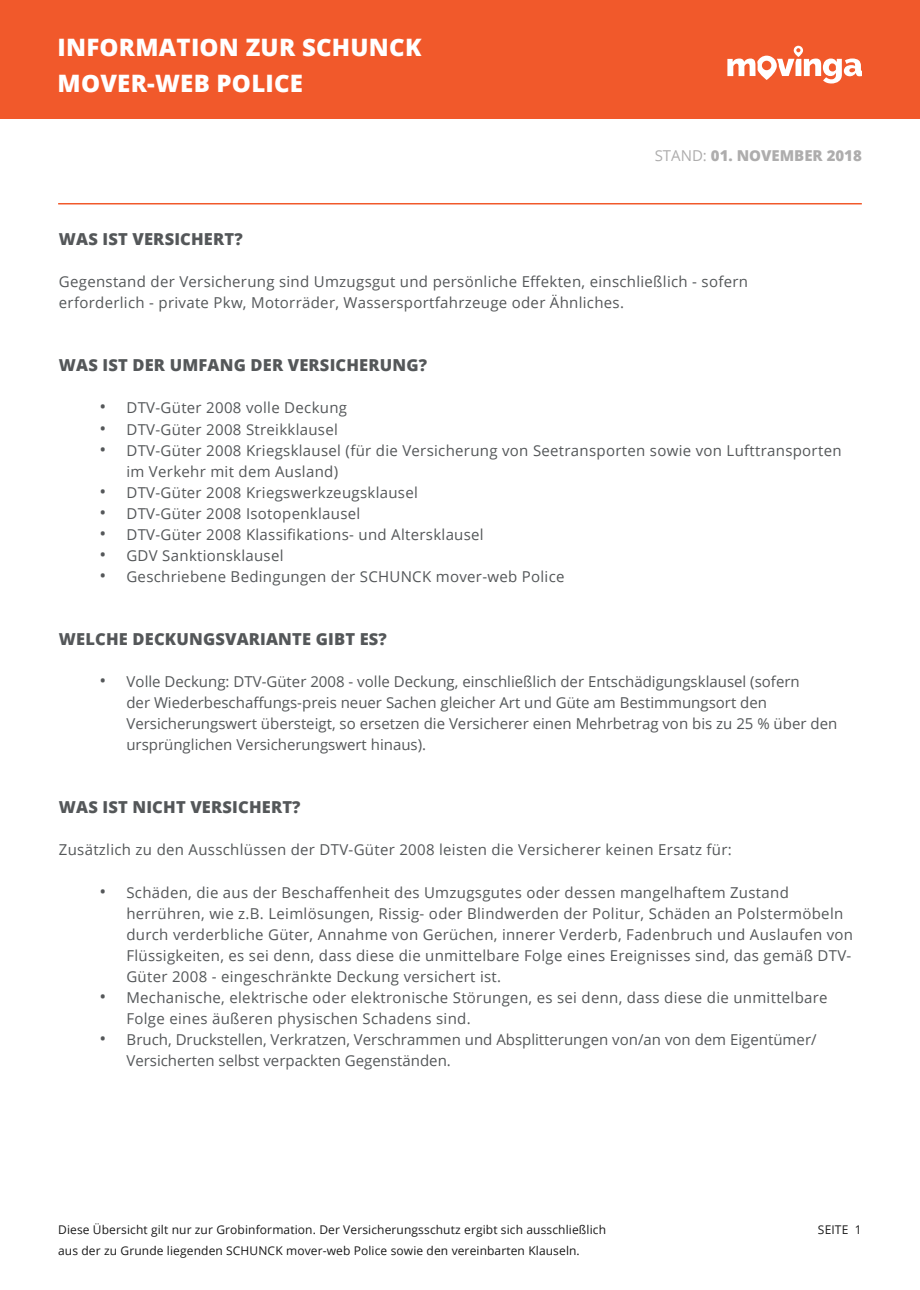
<style>
.page{position:relative;width:920px;height:1290px;background:#fff}
.page>*{position:absolute;margin:0;border:0;box-sizing:border-box;transform-origin:0 0}
.t1{font:800 24px/36px "Open Sans";letter-spacing:.01em;color:#fff}
.t2{font:800 16.5px "Open Sans";letter-spacing:.01em;color:#545759}
.t3{font:15px/21px "Open Sans";letter-spacing:.02em;color:#545759}
.t4{font:15px/21px "Open Sans";color:#545759}
.t5{font:800 15px "Open Sans";color:#aeadad}
.t6{font:12px/21px "Open Sans";letter-spacing:.01em;color:#191919}
.s1{font-weight:400}
.s2{font-size:18px}
</style>
<div class="page">
<hr style="left:58px;top:203px;width:804px;height:1px;background:#f1592b">
<div style="left:0;top:0;width:920px;height:118px;background:#f1592b"></div>
<svg style="left:727px;top:46px;width:135px;height:38px"></svg>
<h1 class="t1" style="left:58px;top:28px;width:365px">INFORMATION ZUR SCHUNCK<br>MOVER-WEB POLICE</h1>
<p class="t5" style="left:655px;top:144px;width:209px"><span class="s1">STAND:</span> 01. NOVEMBER 2018</p>
<p class="t2" style="left:59px;top:226px;width:185px">WAS IST VERSICHERT?</p>
<p class="t3" style="left:59px;top:271px;width:691px">Gegenstand der Versicherung sind Umzugsgut und persönliche Effekten, einschließlich - sofern erforderlich - private Pkw, Motorräder, Wassersportfahrzeuge oder Ähnliches.</p>
<p class="t2" style="left:59px;top:353px;width:370px">WAS IST DER UMFANG DER VERSICHERUNG?</p>
<p class="t3" style="left:99px;top:397px;width:249px"><span class="s2">•</span> DTV-Güter 2008 volle Deckung</p>
<p class="t3" style="left:99px;top:418px;width:240px"><span class="s2">•</span> DTV-Güter 2008 Streikklausel</p>
<p class="t3" style="left:126px;top:439px;width:717px;text-indent:-27px"><span class="s2">•</span> DTV-Güter 2008 Kriegsklausel (für die Versicherung von Seetransporten sowie von Lufttransporten im Verkehr mit dem Ausland)</p>
<p class="t3" style="left:99px;top:481px;width:320px"><span class="s2">•</span> DTV-Güter 2008 Kriegswerkzeugsklausel</p>
<p class="t3" style="left:99px;top:502px;width:262px"><span class="s2">•</span> DTV-Güter 2008 Isotopenklausel</p>
<p class="t3" style="left:99px;top:523px;width:386px"><span class="s2">•</span> DTV-Güter 2008 Klassifikations- und Altersklausel</p>
<p class="t3" style="left:99px;top:544px;width:186px"><span class="s2">•</span> GDV Sanktionsklausel</p>
<p class="t3" style="left:99px;top:565px;width:467px"><span class="s2">•</span> Geschriebene Bedingungen der SCHUNCK mover-web Police</p>
<p class="t2" style="left:59px;top:626px;width:330px">WELCHE DECKUNGSVARIANTE GIBT ES?</p>
<p class="t4" style="left:126px;top:671px;width:712px;text-indent:-27px"><span class="s2">•</span> Volle Deckung: DTV-Güter 2008 - volle Deckung, einschließlich der Entschädigungsklausel (sofern<br>der Wiederbeschaffungs-preis neuer Sachen gleicher Art und Güte am Bestimmungsort den Versicherungswert übersteigt, so ersetzen die Versicherer einen Mehrbetrag von bis zu 25 % über den ursprünglichen Versicherungswert hinaus).</p>
<p class="t2" style="left:59px;top:795px;width:243px">WAS IST NICHT VERSICHERT?</p>
<p class="t3" style="left:59px;top:839px;width:674px">Zusätzlich zu den Ausschlüssen der DTV-Güter 2008 leisten die Versicherer keinen Ersatz für:</p>
<p class="t3" style="left:126px;top:881px;width:728px;text-indent:-27px"><span class="s2">•</span> Schäden, die aus der Beschaffenheit des Umzugsgutes oder dessen mangelhaftem Zustand herrühren, wie z.B. Leimlösungen, Rissig- oder Blindwerden der Politur, Schäden an Polstermöbeln durch verderbliche Güter, Annahme von Gerüchen, innerer Verderb, Fadenbruch und Auslaufen von Flüssigkeiten, es sei denn, dass diese die unmittelbare Folge eines Ereignisses sind, das gemäß DTV-Güter 2008 - eingeschränkte Deckung versichert ist.</p>
<p class="t3" style="left:126px;top:986px;width:703px;text-indent:-27px"><span class="s2">•</span> Mechanische, elektrische oder elektronische Störungen, es sei denn, dass diese die unmittelbare<br>Folge eines äußeren physischen Schadens sind.</p>
<p class="t4" style="left:126px;top:1028px;width:692px;text-indent:-27px"><span class="s2">•</span> Bruch, Druckstellen, Verkratzen, Verschrammen und Absplitterungen von/an von dem Eigentümer/<br>Versicherten selbst verpackten Gegenständen.</p>
<p class="t6" style="left:58px;top:1219px;width:549px">Diese Übersicht gilt nur zur Grobinformation. Der Versicherungsschutz ergibt sich ausschließlich aus der zu Grunde liegenden SCHUNCK mover-web Police sowie den vereinbarten Klauseln.</p>
<p class="t6" style="left:818px;top:1219px;width:45px">SEITE 1</p>
</div>
